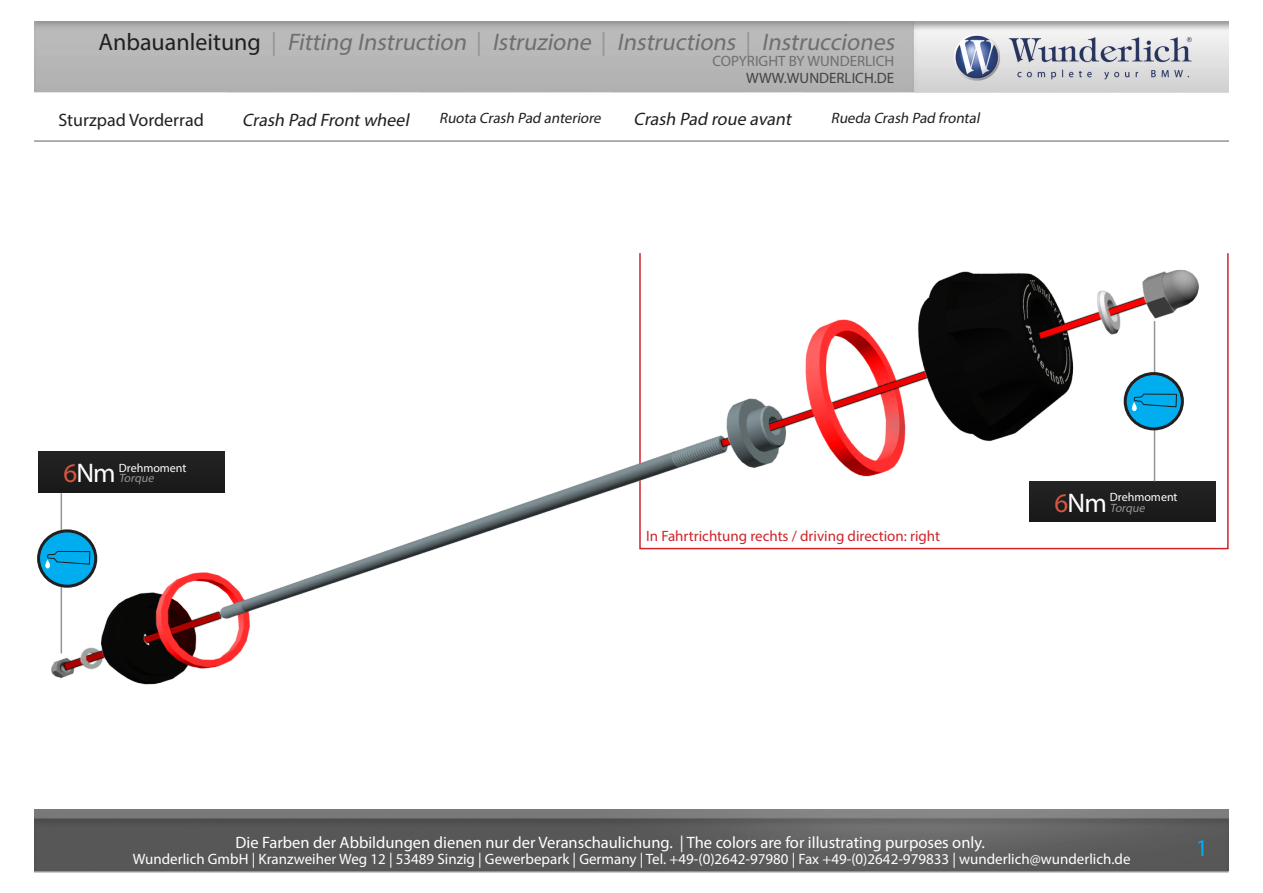
<style>
.page{position:relative;width:1263px;height:893px;background:#fff}
.page>*{position:absolute;margin:0;border:0;box-sizing:border-box;transform-origin:0 0}
.t1{font:27px "Myriad Pro";letter-spacing:-.035em;color:#fff}
.t2{font:italic 24px "Myriad Pro";color:#706e6e}
.t3{font:24px "Myriad Pro";color:#00aeef}
.t4{font:italic 18px "Myriad Pro";color:#231f20}
.t5{font:18px "Myriad Pro";color:#231f20}
.t6{font:16.5px "Myriad Pro";color:#fff}
.t7{font:15px "Myriad Pro";color:#fff}
.t8{font:15px "Myriad Pro";color:#d1232a}
.t9{font:italic 15px "Myriad Pro";color:#231f20}
.t10{font:15px "Myriad Pro";color:#706e6e}
.t11{font:15px "Myriad Pro";color:#454240}
.t12{font:12px "Myriad Pro";color:#fff}
.t13{font:italic 12px "Myriad Pro";color:#939598}
.s1{font-style:normal;color:#231f20}
.s2{font-style:normal;color:#939598}
.s3{color:#d85540}
</style>
<div class="page">
<img style="left:34px;top:21px;width:1195px;height:72px">
<img style="left:34px;top:810px;width:1194px;height:61px">
<hr style="left:34px;top:871px;width:1194px;height:1px;background:#939598">
<img style="left:37px;top:253px;width:1192px;height:432px">
<hr style="left:34px;top:140px;width:1195px;height:2px;background:#939598">
<div style="left:1029px;top:481px;width:186px;height:41px;background:#1e1e1e"></div>
<div style="left:38px;top:452px;width:186px;height:40px;background:#1e1e1e"></div>
<hr style="left:1154px;top:321px;width:1px;height:160px;background:#939598">
<hr style="left:61px;top:493px;width:1px;height:160px;background:#939598">
<div style="left:39px;top:531px;width:57px;height:55px;background:#00aeef;border-radius:50%"></div>
<div style="left:37px;top:529px;width:60px;height:59px;border:3px solid #231f20;border-radius:50%"></div>
<svg style="left:45px;top:551px;width:46px;height:18px"></svg>
<div style="left:1125px;top:374px;width:57px;height:55px;background:#00aeef;border-radius:50%"></div>
<div style="left:1124px;top:372px;width:60px;height:58px;border:3px solid #231f20;border-radius:50%"></div>
<svg style="left:1131px;top:393px;width:46px;height:18px"></svg>
<p class="t2" style="left:98px;top:27px;width:802px"><span class="s1">A n b a u a n l e i t u n g</span> <span class="s2">|</span> Fitting Instruction <span class="s2">|</span> Istruzione <span class="s2">|</span> Instructions <span class="s2">|</span> Instrucciones</p>
<p class="t11" style="left:746px;top:69px;width:150px">WWW.WUNDERLICH.DE</p>
<p class="t10" style="left:712px;top:52px;width:183px">COPYRIGHT BY WUNDERLICH</p>
<p class="t5" style="left:58px;top:109px;width:147px">Sturzpad Vorderrad</p>
<p class="t4" style="left:242px;top:109px;width:172px">Crash Pad Frontwheel</p>
<p class="t9" style="left:439px;top:109px;width:166px">Ruota Crash Pad anteriore</p>
<p class="t4" style="left:634px;top:108px;width:163px">Crash Pad roue avant</p>
<p class="t9" style="left:831px;top:109px;width:153px">Rueda Crash Pad frontal</p>
<p class="t1" style="left:64px;top:457px;width:54px"><span class="s3">6</span>Nm</p>
<p class="t12" style="left:119px;top:460px;width:69px">Drehmoment</p>
<p class="t13" style="left:119px;top:471px;width:39px">Torque</p>
<p class="t8" style="left:646px;top:526px;width:296px">In Fahrtrichtung rechts / driving direction: right</p>
<p class="t1" style="left:1054px;top:486px;width:54px"><span class="s3">6</span>Nm</p>
<p class="t12" style="left:1110px;top:490px;width:69px">Drehmoment</p>
<p class="t13" style="left:1110px;top:500px;width:39px">Torque</p>
<p class="t6" style="left:235px;top:832px;width:751px">Die Farben der Abbildungen dienen nur der Veranschaulichung. | The colors are for illustrating purposes only.</p>
<p class="t7" style="left:133px;top:850px;width:999px">Wunderlich GmbH | Kranzweiher Weg 12 | 53489 Sinzig | Gewerbepark | Germany | Tel. +49-(0)2642-97980 | Fax +49-(0)2642-979833 | wunderlich@wunderlich.de</p>
<p class="t3" style="left:1196px;top:833px;width:14px">1</p>
</div>
